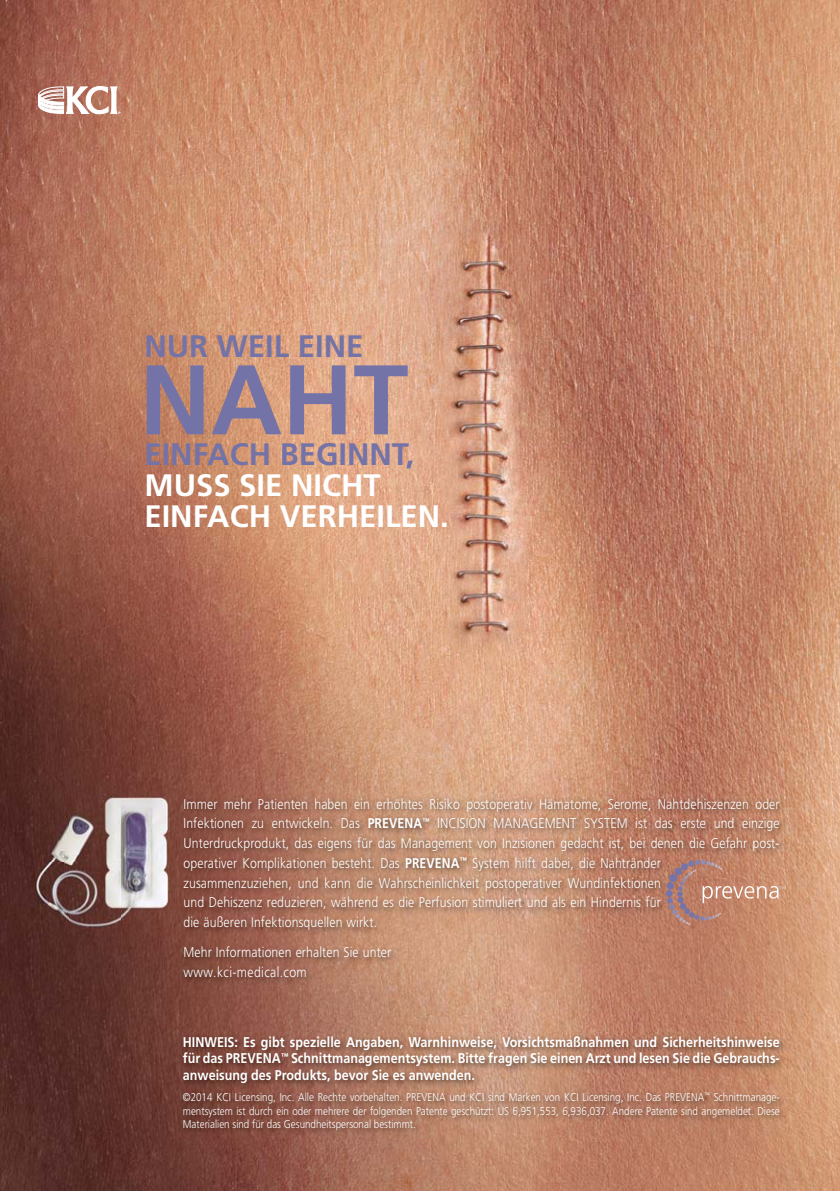
<style>
.page{position:relative;width:840px;height:1191px;background:#fff}
.page>*{position:absolute;margin:0;border:0;box-sizing:border-box;transform-origin:0 0}
.t1{font:98.6px "Frutiger LT Bold+FOZEPD";color:#7373a8}
.t2{font:31px/31px "Frutiger LT Bold+FOZEPD";color:#fff}
.t3{font:31px "Frutiger LT Bold+FOZEPD";color:#7373a8}
.t4{font:14.2px/19.8px "Frutiger LT Light+KDNQLH";letter-spacing:.01em;color:#fff;scale:.87 1}
.t5{font:14.2px/17px "Frutiger LT Bold+FOZEPD";color:#fff;text-align:justify;scale:.89 1}
.t6{font:11.2px/13.6px "Frutiger LT Light+KDNQLH";color:#fff;text-align:justify;scale:.87 1}
.s1{font-family:"Frutiger LT Bold+FOZEPD"}
</style>
<div class="page">
<img style="left:0;top:0;width:839px;height:1191px">
<img style="left:180px;top:794px;width:606px;height:191px">
<img style="left:17px;top:794px;width:157px;height:137px">
<svg style="left:38px;top:81px;width:82px;height:72px"></svg>
<svg style="left:665px;top:859px;width:120px;height:66px"></svg>
<img style="left:179px;top:1032px;width:607px;height:105px">
<h2 class="t3" style="left:144px;top:333px;width:220px">NUR WEIL EINE</h2>
<h1 class="t1" style="left:139px;top:360px;width:270px">NAHT</h1>
<h2 class="t3" style="left:144px;top:442px;width:271px">EINFACH BEGINNT,</h2>
<h2 class="t2" style="left:144px;top:473px;width:306px">MUSS SIE NICHT<br>EINFACH VERHEILEN.</h2>
<p class="t4" style="left:183px;top:795px;width:686px">Immer mehr Patienten haben ein erhöhtes Risiko postoperativ Hämatome, Serome, Nahtdehiszenzen oder Infektionen zu entwickeln. Das <span class="s1">PREVENA</span><sup>™</sup> INCISION MANAGEMENT SYSTEM ist das erste und einzige Unterdruckprodukt, das eigens für das Management von Inzisionen gedacht ist, bei denen die Gefahr post&shy;operativer Komplikationen besteht. Das <span class="s1">PREVENA</span><sup>™</sup> System hilft dabei, die Nahtränder<br>zusammenzuziehen, und kann die Wahrscheinlichkeit postoperativer Wundinfektionen<br>und Dehiszenz reduzieren, während es die Perfusion stimuliert und als ein Hindernis für<br>die äußeren Infektionsquellen wirkt.</p>
<p class="t4" style="left:183px;top:943px;width:240px">Mehr Informationen erhalten Sie unter www.kci-medical.com</p>
<p class="t5" style="left:183px;top:1034px;width:671px">HINWEIS: Es gibt spezielle Angaben, Warnhinweise, Vorsichtsmaßnahmen und Sicherheitshinweise für das PREVENA<sup>™</sup> Schnittmanagementsystem. Bitte fragen Sie einen Arzt und lesen Sie die Gebrauchs&shy;anweisung des Produkts, bevor Sie es anwenden.</p>
<p class="t6" style="left:183px;top:1091px;width:687px">©2014 KCI Licensing, Inc. Alle Rechte vorbehalten. PREVENA und KCI sind Marken von KCI Licensing, Inc. Das PREVENA<sup>™</sup> Schnittmanage&shy;mentsystem ist durch ein oder mehrere der folgenden Patente geschützt: US 6,951,553, 6,936,037. Andere Patente sind angemeldet. Diese Materialien sind für das Gesundheitspersonal bestimmt.</p>
</div>
